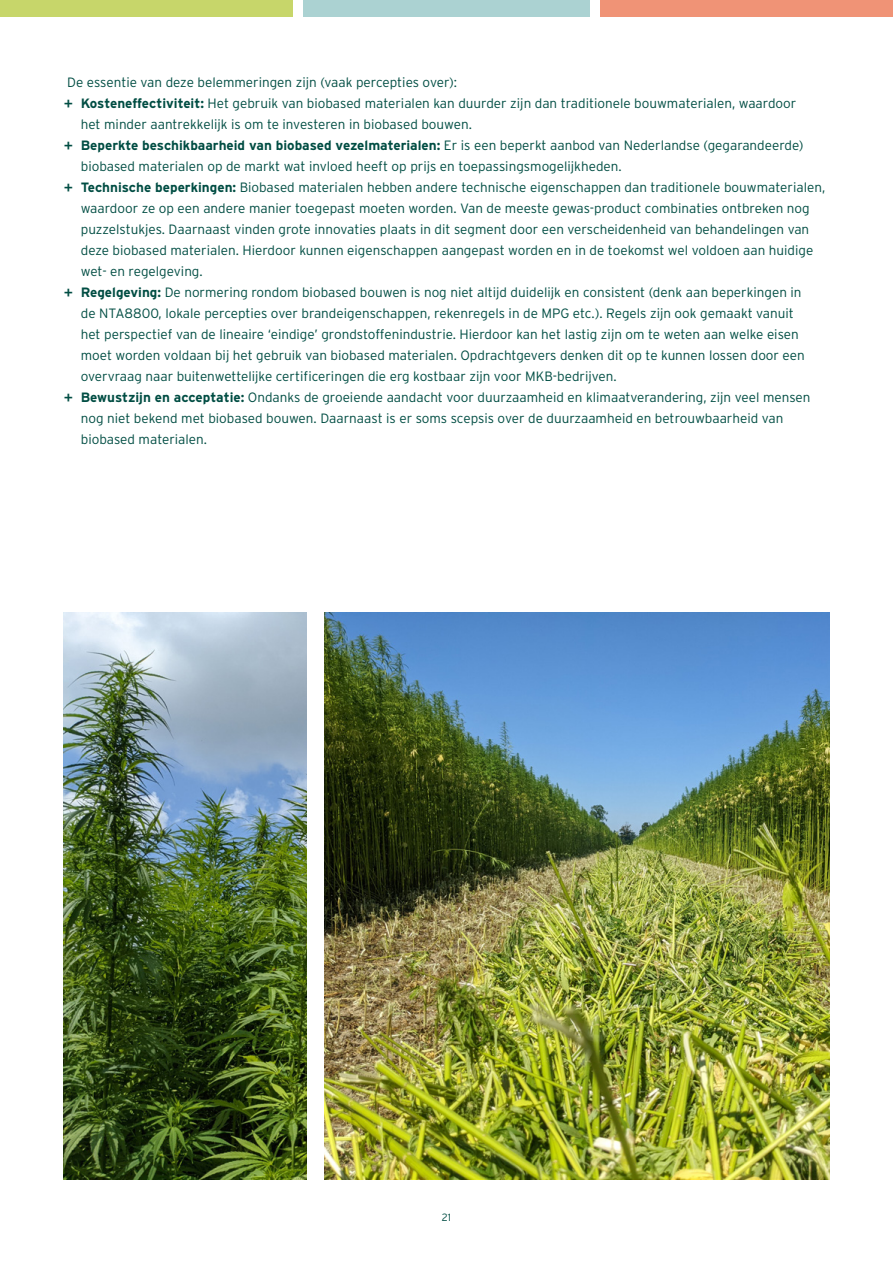
<style>
.page{position:relative;width:893px;height:1263px;background:#fff}
.page>*{position:absolute;margin:0;border:0;box-sizing:border-box;transform-origin:0 0}
.Brood{font:300 13.5px "Interstate";color:#004d43}
.Brood-2{font:700 13.5px "Interstate";color:#004d43}
.t1{font:300 10.5px "Interstate";color:#004d43}
.s1{font-weight:400;font-size:15.75px}
.s2{font-weight:700}
.s3{font-weight:300}
</style>
<div class="page">
<div style="left:0;top:0;width:292px;height:17px;background:#c7d66a"></div>
<div style="left:601px;top:0;width:292px;height:17px;background:#f09376"></div>
<div style="left:303px;top:0;width:287px;height:17px;background:#abd2d2"></div>
<img style="left:64px;top:612px;width:243px;height:567px">
<img style="left:325px;top:612px;width:504px;height:567px">
<p class="Brood" style="left:67px;top:75px;width:391px">De essentie van deze belemmeringen zijn (vaak percepties over):</p>
<p class="Brood" style="left:64px;top:96px;width:734px"><span class="s1">+</span> <span class="s2">Kosteneffectiviteit:</span> Het gebruik van biobased materialen kan duurder zijn dan traditionele bouwmaterialen, waardoor</p>
<p class="Brood" style="left:81px;top:117px;width:393px">het minder aantrekkelijk is om te investeren in biobased bouwen.</p>
<p class="Brood-2" style="left:64px;top:138px;width:741px"><span class="s1">+</span> Beperkte beschikbaarheid van biobased vezelmaterialen: <span class="s3">Er is een beperkt aanbod van Nederlandse (gegarandeerde)</span></p>
<p class="Brood" style="left:81px;top:159px;width:542px">biobased materialen op de markt wat invloed heeft op prijs en toepassingsmogelijkheden.</p>
<p class="Brood" style="left:64px;top:180px;width:763px"><span class="s1">+</span> <span class="s2">Technische beperkingen:</span> Biobased materialen hebben andere technische eigenschappen dan traditionele bouwmaterialen,</p>
<p class="Brood" style="left:81px;top:201px;width:730px">waardoor ze op een andere manier toegepast moeten worden. Van de meeste gewas-product combinaties ontbreken nog</p>
<p class="Brood" style="left:81px;top:222px;width:730px">puzzelstukjes. Daarnaast vinden grote innovaties plaats in dit segment door een verscheidenheid van behandelingen van</p>
<p class="Brood" style="left:81px;top:243px;width:734px">deze biobased materialen. Hierdoor kunnen eigenschappen aangepast worden en in de toekomst wel voldoen aan huidige</p>
<p class="Brood" style="left:81px;top:264px;width:123px">wet- en regelgeving.</p>
<p class="Brood" style="left:64px;top:285px;width:739px"><span class="s1">+</span> <span class="s2">Regelgeving:</span> De normering rondom biobased bouwen is nog niet altijd duidelijk en consistent (denk aan beperkingen in</p>
<p class="Brood" style="left:81px;top:306px;width:715px">de NTA8800, lokale percepties over brandeigenschappen, rekenregels in de MPG etc.). Regels zijn ook gemaakt vanuit</p>
<p class="Brood" style="left:81px;top:327px;width:719px">het perspectief van de lineaire ‘eindige’ grondstoffenindustrie. Hierdoor kan het lastig zijn om te weten aan welke eisen</p>
<p class="Brood" style="left:81px;top:348px;width:725px">moet worden voldaan bij het gebruik van biobased materialen. Opdrachtgevers denken dit op te kunnen lossen door een</p>
<p class="Brood" style="left:81px;top:369px;width:537px">overvraag naar buitenwettelijke certificeringen die erg kostbaar zijn voor MKB-bedrijven.</p>
<p class="Brood" style="left:64px;top:390px;width:748px"><span class="s1">+</span> <span class="s2">Bewustzijn en acceptatie:</span> Ondanks de groeiende aandacht voor duurzaamheid en klimaatverandering, zijn veel mensen</p>
<p class="Brood" style="left:81px;top:411px;width:704px">nog niet bekend met biobased bouwen. Daarnaast is er soms scepsis over de duurzaamheid en betrouwbaarheid van</p>
<p class="Brood" style="left:81px;top:432px;width:128px">biobased materialen.</p>
<p class="t1" style="left:442px;top:1212px;width:11px">21</p>
</div>
